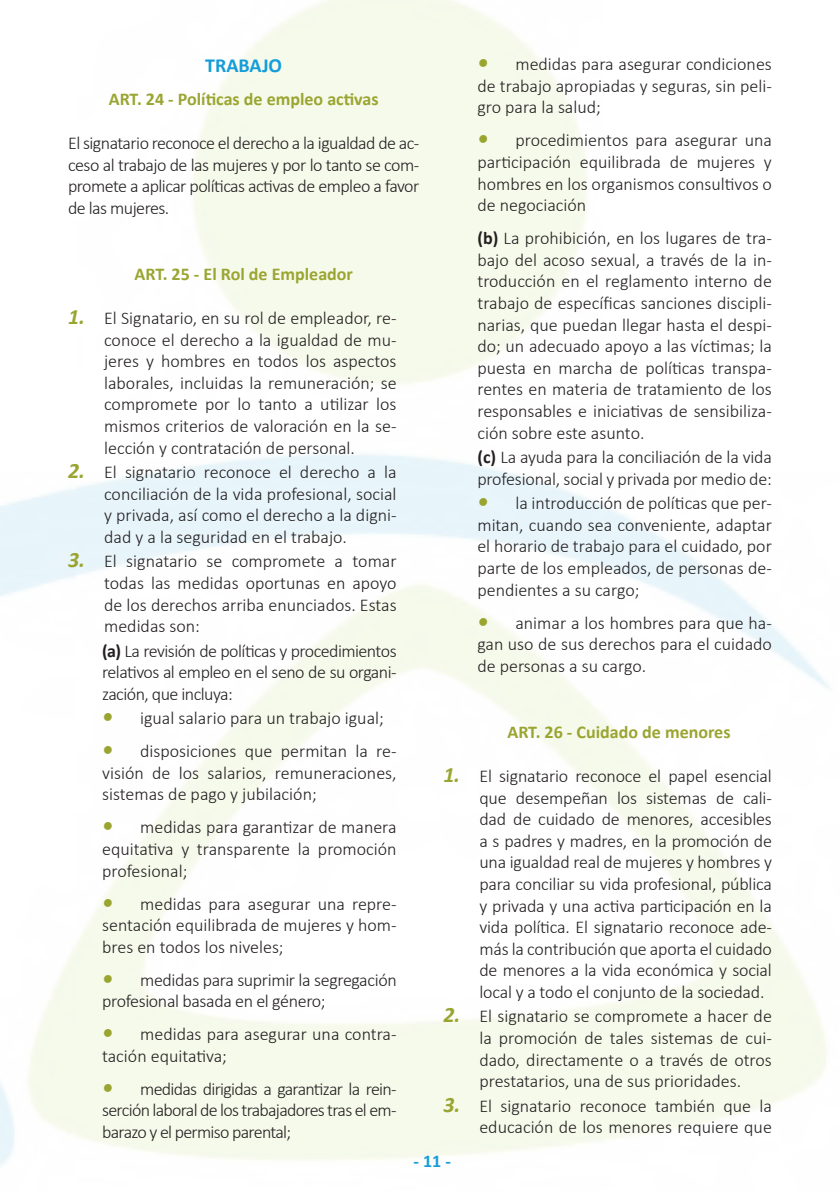
<style>
.page{position:relative;width:840px;height:1191px;background:#fff}
.page>*{position:absolute;margin:0;border:0;box-sizing:border-box;transform-origin:0 0}
.t1{font:700 20px "Calibri";color:#149dd9}
.t2{font:300 18px/21.6px "Calibri";color:#231f20;text-align:justify}
.t3{font:700 18px "Calibri";color:#9aa531}
.t4{font:300 18px/21.6px "Calibri";letter-spacing:-.02em;color:#231f20}
.t5{font:700 18px "Calibri";color:#149dd9}
.s1{font-weight:700;font-style:italic;font-size:22px;color:#9aa531}
.s2{font-weight:700}
</style>
<div class="page">
<p class="t1" style="left:205px;top:51px;width:78px">TRABAJO</p>
<p class="t3" style="left:109px;top:86px;width:271px">ART. 24 - Políticas de empleo activas</p>
<p class="t2" style="left:68px;top:132px;width:352px">El signatario reconoce el derecho a la igualdad de ac&shy;ceso al trabajo de las mujeres y por lo tanto se com&shy;promete a aplicar políticas activas de empleo a favor de las mujeres.</p>
<p class="t3" style="left:134px;top:261px;width:220px">ART. 25 - El Rol de Empleador</p>
<p class="t2" style="left:104px;top:307px;width:294px;text-indent:-36px"><span class="s1">1.</span> El Signatario, en su rol de empleador, re&shy;conoce el derecho a la igualdad de mu&shy;jeres y hombres en todos los aspectos laborales, incluidas la remuneración; se compromete por lo tanto a utilizar los mismos criterios de valoración en la se&shy;lección y contratación de personal.</p>
<p class="t2" style="left:104px;top:461px;width:294px;text-indent:-36px"><span class="s1">2.</span> El signatario reconoce el derecho a la conciliación de la vida profesional, social y privada, así como el derecho a la digni&shy;dad y a la seguridad en el trabajo.</p>
<p class="t2" style="left:104px;top:550px;width:294px;text-indent:-36px"><span class="s1">3.</span> El signatario se compromete a tomar todas las medidas oportunas en apoyo de los derechos arriba enunciados. Estas medidas son:</p>
<p class="t2" style="left:102px;top:639px;width:296px"><span class="s2">(a)</span> La revisión de políticas y procedimientos relativos al empleo en el seno de su organi&shy;zación, que incluya:</p>
<p class="t2" style="left:102px;top:707px;width:283px"><span class="s1">•</span> igual salario para un trabajo igual;</p>
<p class="t2" style="left:102px;top:740px;width:296px"><span class="s1">•</span> disposiciones que permitan la re&shy;visión de los salarios, remuneraciones, sistemas de pago y jubilación;</p>
<p class="t2" style="left:102px;top:816px;width:296px"><span class="s1">•</span> medidas para garantizar de manera equitativa y transparente la promoción profesional;</p>
<p class="t2" style="left:102px;top:892px;width:296px"><span class="s1">•</span> medidas para asegurar una repre&shy;sentación equilibrada de mujeres y hom&shy;bres en todos los niveles;</p>
<p class="t4" style="left:102px;top:968px;width:296px"><span class="s1">•</span> medidas para suprimir la segregación profesional basada en el género;</p>
<p class="t2" style="left:102px;top:1023px;width:296px"><span class="s1">•</span> medidas para asegurar una contra&shy;tación equitativa;</p>
<p class="t2" style="left:102px;top:1077px;width:296px"><span class="s1">•</span> medidas dirigidas a garantizar la rein&shy;serción laboral de los trabajadores tras el em&shy;barazo y el permiso parental;</p>
<p class="t2" style="left:477px;top:53px;width:296px"><span class="s1">•</span> medidas para asegurar condiciones de trabajo apropiadas y seguras, sin peli&shy;gro para la salud;</p>
<p class="t2" style="left:477px;top:129px;width:296px"><span class="s1">•</span> procedimientos para asegurar una participación equilibrada de mujeres y hombres en los organismos consultivos o de negociación</p>
<p class="t2" style="left:477px;top:227px;width:296px"><span class="s2">(b)</span> La prohibición, en los lugares de tra&shy;bajo del acoso sexual, a través de la in&shy;troducción en el reglamento interno de trabajo de específicas sanciones discipli&shy;narias, que puedan llegar hasta el despi&shy;do; un adecuado apoyo a las víctimas; la puesta en marcha de políticas transpa&shy;rentes en materia de tratamiento de los responsables e iniciativas de sensibiliza&shy;ción sobre este asunto.</p>
<p class="t2" style="left:477px;top:446px;width:296px"><span class="s2">(c)</span> La ayuda para la conciliación de la vida profesional, social y privada por medio de:</p>
<p class="t2" style="left:477px;top:492px;width:296px"><span class="s1">•</span> la introducción de políticas que per&shy;mitan, cuando sea conveniente, adaptar el horario de trabajo para el cuidado, por parte de los empleados, de personas de&shy;pendientes a su cargo;</p>
<p class="t2" style="left:477px;top:611px;width:296px"><span class="s1">•</span> animar a los hombres para que ha&shy;gan uso de sus derechos para el cuidado de personas a su cargo.</p>
<p class="t3" style="left:507px;top:719px;width:224px">ART. 26 - Cuidado de menores</p>
<p class="t2" style="left:479px;top:765px;width:294px;text-indent:-36px"><span class="s1">1.</span> El signatario reconoce el papel esencial que desempeñan los sistemas de cali&shy;dad de cuidado de menores, accesibles a s padres y madres, en la promoción de una igualdad real de mujeres y hombres y para conciliar su vida profesional, pública y privada y una activa participación en la vida política. El signatario reconoce ade&shy;más la contribución que aporta el cuidado de menores a la vida económica y social local y a todo el conjunto de la sociedad.</p>
<p class="t2" style="left:479px;top:1005px;width:294px;text-indent:-36px"><span class="s1">2.</span> El signatario se compromete a hacer de la promoción de tales sistemas de cui&shy;dado, directamente o a través de otros prestatarios, una de sus prioridades.</p>
<p class="t2" style="left:443px;top:1094px;width:330px;text-align:right"><span class="s1">3.</span> El signatario reconoce también que la educación de los menores requiere que</p>
<p class="t5" style="left:413px;top:1148px;width:39px">- 11 -</p>
</div>
